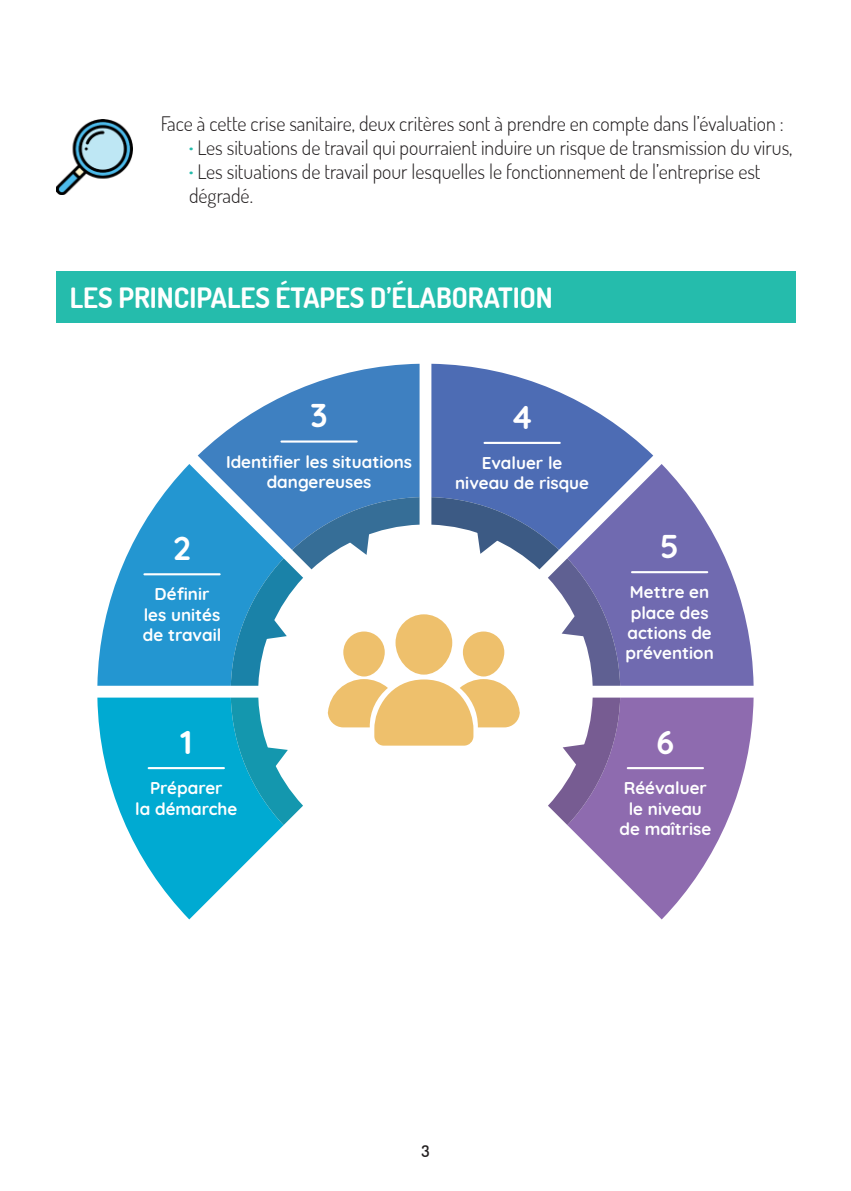
<style>
.page{position:relative;width:851px;height:1191px;background:#fff}
.page>*{position:absolute;margin:0;border:0;box-sizing:border-box;transform-origin:0 0}
.t1{font:700 32.8px "Quicksand";color:#fff}
.t2{font:700 28px "Dosis";color:#fff}
.t3{font:300 20px/24px "Dosis";color:#231f20}
.t4{font:700 17px/20.4px "Quicksand";color:#fff;text-align:center}
.t5{font:600 16px "Dosis";color:#231f20}
.s1{font-weight:800;color:#25bcac}
</style>
<div class="page">
<div style="left:57px;top:271px;width:738px;height:51px;background:#25bcac"></div>
<img style="left:57px;top:119px;width:75px;height:76px">
<svg style="left:97px;top:697px;width:186px;height:222px;fill:#00aad2"></svg>
<svg style="left:97px;top:464px;width:134px;height:222px;fill:#2396d1"></svg>
<svg style="left:198px;top:364px;width:221px;height:186px;fill:#3e80c1"></svg>
<svg style="left:431px;top:364px;width:222px;height:133px;fill:#4d6cb4"></svg>
<svg style="left:567px;top:697px;width:186px;height:222px;fill:#8e6baf"></svg>
<svg style="left:567px;top:464px;width:186px;height:221px;fill:#706ab0"></svg>
<hr style="left:149px;top:767px;width:75px;height:2px;background:#fff">
<hr style="left:144px;top:573px;width:76px;height:2px;background:#fff">
<hr style="left:281px;top:440px;width:75px;height:2px;background:#fff">
<hr style="left:484px;top:442px;width:75px;height:2px;background:#fff">
<hr style="left:632px;top:571px;width:75px;height:2px;background:#fff">
<hr style="left:627px;top:767px;width:76px;height:2px;background:#fff">
<svg style="left:231px;top:497px;width:389px;height:328px"></svg>
<p class="t3" style="left:189px;top:114px;width:605px;text-indent:-28px">Face à cette crise sanitaire, deux critères sont à prendre en compte dans l’évaluation : <span class="s1">·</span> Les situations de travail qui pourraient induire un risque de transmission du virus, <span class="s1">·</span> Les situations de travail pour lesquelles le fonctionnement de l’entreprise est dégradé.</p>
<h2 class="t2" style="left:70px;top:287px;width:484px">LES PRINCIPALES ÉTAPES D’ÉLABORATION</h2>
<h1 class="t1" style="left:310px;top:401px;width:19px">3</h1>
<p class="t4" style="left:226px;top:450px;width:187px">Identifier les situations dangereuses</p>
<h1 class="t1" style="left:173px;top:534px;width:19px">2</h1>
<p class="t4" style="left:143px;top:582px;width:80px">Définir les unités de travail</p>
<h1 class="t1" style="left:180px;top:728px;width:13px">1</h1>
<p class="t4" style="left:135px;top:779px;width:104px">Préparer<br>la démarche</p>
<h1 class="t1" style="left:510px;top:403px;width:25px">4</h1>
<p class="t4" style="left:455px;top:451px;width:135px">Evaluer le niveau de risque</p>
<h1 class="t1" style="left:660px;top:532px;width:21px">5</h1>
<p class="t4" style="left:625px;top:580px;width:90px">Mettre en place des actions de prévention</p>
<h1 class="t1" style="left:656px;top:728px;width:19px">6</h1>
<p class="t4" style="left:619px;top:776px;width:93px">Réévaluer le niveau de maîtrise</p>
<p class="t5" style="left:421px;top:1145px;width:10px">3</p>
</div>
